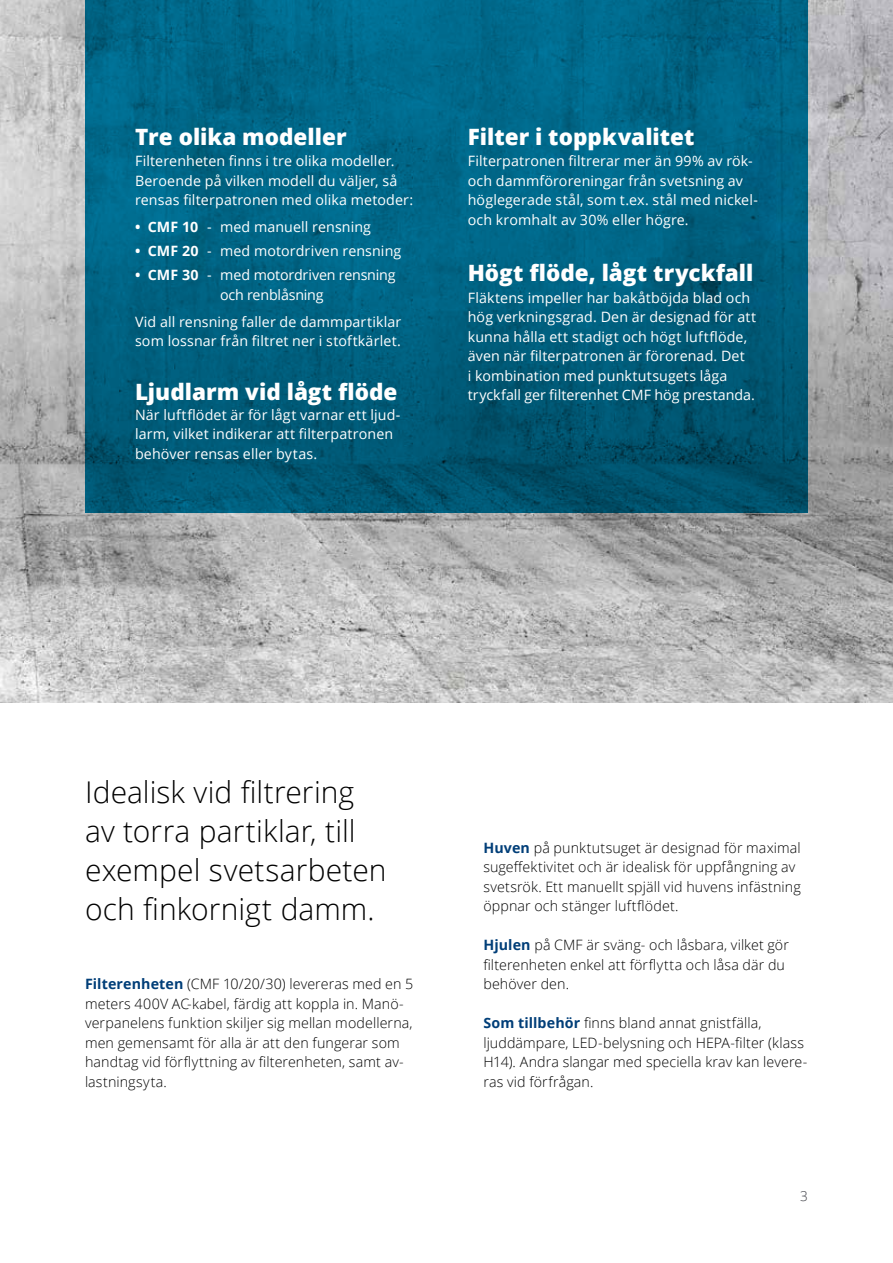
<style>
.page{position:relative;width:893px;height:1263px;background:#fff}
.page>*{position:absolute;margin:0;border:0;box-sizing:border-box;transform-origin:0 0}
.t1{font:300 30px/39px "Open Sans";color:#000}
.t2{font:800 22.5px "Open Sans";color:#fff}
.t3{font:14.25px/19.5px "Open Sans";letter-spacing:.01em;color:#fff}
.t4{font:300 14.25px/19.5px "Open Sans";letter-spacing:.005em;color:#000}
.t5{font:14.25px/19.5px "Open Sans";letter-spacing:-.015em;color:#fff}
.t6{font:300 13.5px "Open Sans";color:#3b3c43}
.s1{font-weight:700}
.s2{font-weight:700;color:#003e78}
</style>
<div class="page">
<img style="left:0;top:0;width:893px;height:702px">
<svg style="left:85px;top:0;width:723px;height:512px;background:#00607f"></svg>
<h2 class="t2" style="left:135px;top:119px;width:213px">Tre olika modeller</h2>
<p class="t3" style="left:135px;top:151px;width:280px">Filterenheten finns i tre olika modeller.<br>Beroende på vilken modell du väljer, så rensas filterpatronen med olika metoder:</p>
<p class="t3" style="left:135px;top:217px;width:238px"><span class="s1">• CMF 10</span> - med manuell rensning</p>
<p class="t3" style="left:135px;top:241px;width:268px"><span class="s1">• CMF 20</span> - med motordriven rensning</p>
<p class="t5" style="left:220px;top:265px;width:177px;text-indent:-85px"><span class="s1">• CMF 30</span> - med motordriven rensning och renblåsning</p>
<p class="t3" style="left:135px;top:312px;width:268px">Vid all rensning faller de dammpartiklar som lossnar från filtret ner i stoftkärlet.</p>
<h2 class="t2" style="left:135px;top:375px;width:264px">Ljudlarm vid lågt flöde</h2>
<p class="t3" style="left:135px;top:405px;width:267px">När luftflödet är för lågt varnar ett ljud&shy;larm, vilket indikerar att filterpatronen behöver rensas eller bytas.</p>
<h2 class="t2" style="left:468px;top:119px;width:228px">Filter i toppkvalitet</h2>
<p class="t3" style="left:468px;top:151px;width:292px">Filterpatronen filtrerar mer än 99% av rök&shy;och dammföroreningar från svetsning av höglegerade stål, som t.ex. stål med nickel&shy;och kromhalt av 30% eller högre.</p>
<h2 class="t2" style="left:468px;top:256px;width:287px">Högt flöde, lågt tryckfall</h2>
<p class="t3" style="left:468px;top:287px;width:290px">Fläktens impeller har bakåtböjda blad och hög verkningsgrad. Den är designad för att kunna hålla ett stadigt och högt luftflöde, även när filterpatronen är förorenad. Det<br>i kombination med punktutsugets låga tryckfall ger filterenhet CMF hög prestanda.</p>
<h1 class="t1" style="left:85px;top:772px;width:303px">Idealisk vid filtrering av torra partiklar, till exempel svetsarbeten och finkornigt damm.</h1>
<p class="t4" style="left:85px;top:974px;width:330px"><span class="s2">Filterenheten</span> (CMF 10/20/30) levereras med en 5 meters 400V AC-kabel, färdig att koppla in. Manö&shy;verpanelens funktion skiljer sig mellan modellerna, men gemensamt för alla är att den fungerar som handtag vid förflyttning av filterenheten, samt av&shy;lastningsyta.</p>
<p class="t4" style="left:483px;top:837px;width:319px"><span class="s2">Huven</span> på punktutsuget är designad för maximal sugeffektivitet och är idealisk för uppfångning av svetsrök. Ett manuellt spjäll vid huvens infästning öppnar och stänger luftflödet.</p>
<p class="t4" style="left:483px;top:935px;width:307px"><span class="s2">Hjulen</span> på CMF är sväng- och låsbara, vilket gör filterenheten enkel att förflytta och låsa där du behöver den.</p>
<p class="t4" style="left:483px;top:1013px;width:325px"><span class="s2">Som tillbehör</span> finns bland annat gnistfälla, ljuddämpare, LED-belysning och HEPA-filter (klass H14). Andra slangar med speciella krav kan levere&shy;ras vid förfrågan.</p>
<p class="t6" style="left:800px;top:1187px;width:9px">3</p>
</div>
